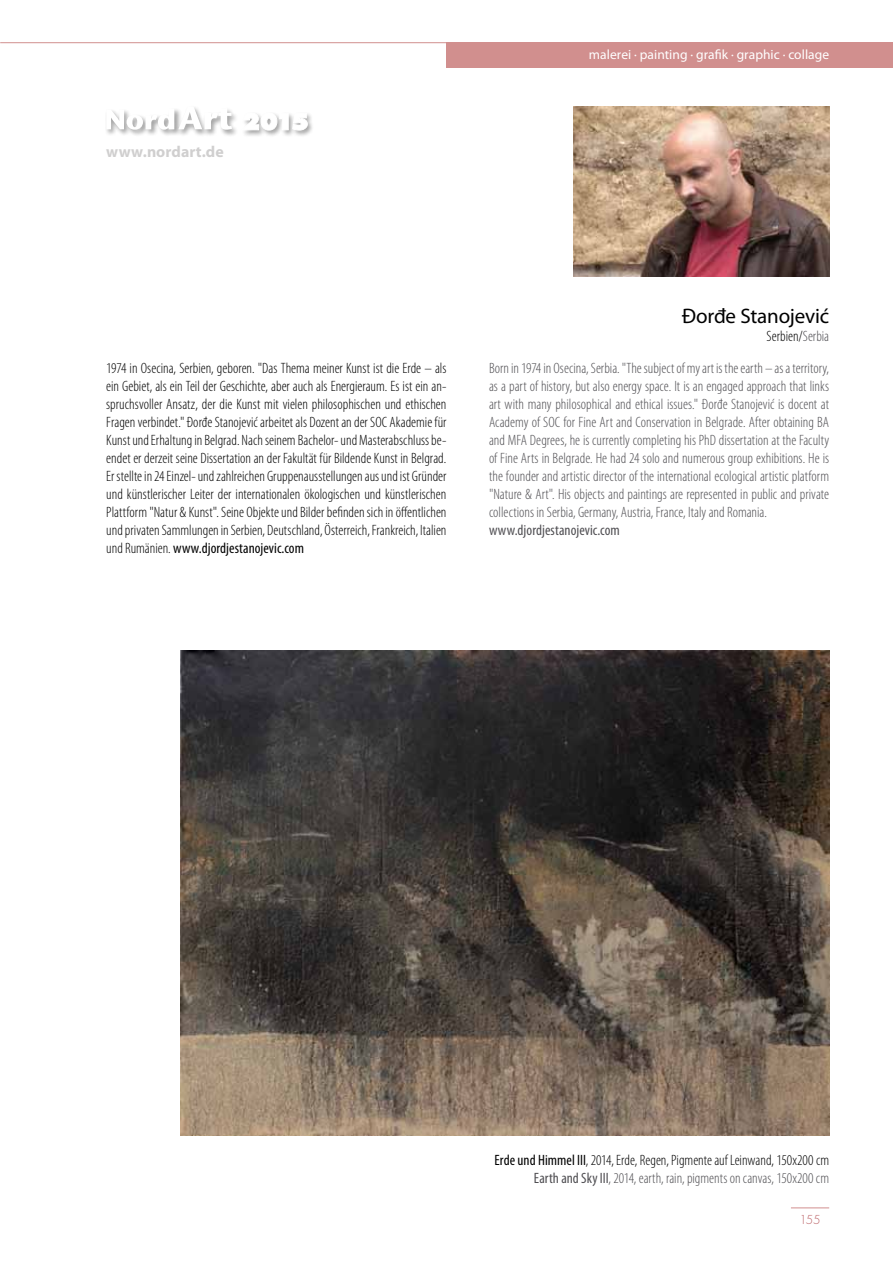
<style>
.page{position:relative;width:893px;height:1263px;background:#fff}
.page>*{position:absolute;margin:0;border:0;box-sizing:border-box;transform-origin:0 0}
.t1{font:21px "Myriad Pro";letter-spacing:-.01em;color:#000}
.t2{font:700 15.9px "Myriad Pro";letter-spacing:.005em;color:#d0cfcf}
.t3{font:300 condensed 15px/18px "Myriad Pro";color:#000;text-align:justify}
.t4{font:300 condensed 15px/18px "Myriad Pro";color:#504f53;text-align:justify}
.t5{font:condensed 15px "Myriad Pro";letter-spacing:.005em;color:#504f53}
.t6{font:13.5px "Myriad Pro";letter-spacing:.005em;color:#fff}
.t7{font:300 12px "Futura Std";color:#bc6367}
.s1{font-weight:400}
.s2{color:#504f53}
.s3{font-weight:400;color:#504f53}
</style>
<div class="page">
<div style="left:446px;top:43px;width:447px;height:25px;background:#d18f8e"></div>
<hr style="left:0;top:42px;width:447px;height:1px;background:#d18f8e">
<hr style="left:791px;top:1207px;width:38px;height:1px;background:#d18f8e">
<div style="left:241px;top:111px;width:74px;height:27px;background:#000;opacity:.75"></div>
<svg style="left:242px;top:113px;width:65px;height:17px"></svg>
<div style="left:105px;top:107px;width:77px;height:30px;background:#000;opacity:.75"></div>
<div style="left:177px;top:105px;width:62px;height:32px;background:#000;opacity:.75"></div>
<svg style="left:106px;top:106px;width:126px;height:24px"></svg>
<img style="left:181px;top:651px;width:648px;height:485px">
<img style="left:574px;top:106px;width:255px;height:170px">
<p class="t2" style="left:106px;top:142px;width:119px">www.nordart.de</p>
<p class="t6" style="left:589px;top:46px;width:242px">malerei · painting · grafik · graphic · collage</p>
<p class="t3" style="left:106px;top:359px;width:342px">1974 in Osecina, Serbien, geboren. "Das Thema meiner Kunst ist die Erde – als ein Gebiet, als ein Teil der Geschichte, aber auch als Energieraum. Es ist ein an&shy;spruchsvoller Ansatz, der die Kunst mit vielen philosophischen und ethischen Fragen verbindet." Đorđe Stanojević arbeitet als Dozent an der SOC Akademie für Kunst und Erhaltung in Belgrad. Nach seinem Bachelor- und Masterabschluss be&shy;endet er derzeit seine Dissertation an der Fakultät für Bildende Kunst in Belgrad.<br>Er stellte in 24 Einzel- und zahlreichen Gruppenausstellungen aus und ist Gründer und künstlerischer Leiter der internationalen ökologischen und künstlerischen Plattform "Natur &amp; Kunst". Seine Objekte und Bilder befinden sich in öffentlichen und privaten Sammlungen in Serbien, Deutschland, Österreich, Frankreich, Italien und Rumänien. <span class="s1">www.djordjestanojevic.com</span></p>
<h1 class="t1" style="left:682px;top:303px;width:149px">Đorđe Stanojević</h1>
<p class="t3" style="left:767px;top:327px;width:64px">Serbien/<span class="s2">Serbia</span></p>
<p class="t4" style="left:489px;top:359px;width:342px">Born in 1974 in Osecina, Serbia. "The subject of my art is the earth – as a territory, as a part of history, but also energy space. It is an engaged approach that links art with many philosophical and ethical issues." Đorđe Stanojević is docent at Academy of SOC for Fine Art and Conservation in Belgrade. After obtaining BA and MFA Degrees, he is currently completing his PhD dissertation at the Faculty of Fine Arts in Belgrade. He had 24 solo and numerous group exhibitions. He is the founder and artistic director of the international ecological artistic platform "Nature &amp; Art". His objects and paintings are represented in public and private collections in Serbia, Germany, Austria, France, Italy and Romania.</p>
<p class="t5" style="left:489px;top:521px;width:132px">www.djordjestanojevic.com</p>
<p class="t3" style="left:495px;top:1151px;width:336px;text-align:right"><span class="s1">Erde und Himmel III</span>, 2014, Erde, Regen, Pigmente auf Leinwand, 150x200 cm<br><span class="s3">Earth and Sky III</span><span class="s2">, 2014, earth, rain, pigments on canvas, 150x200 cm</span></p>
<p class="t7" style="left:800px;top:1212px;width:22px">155</p>
</div>
